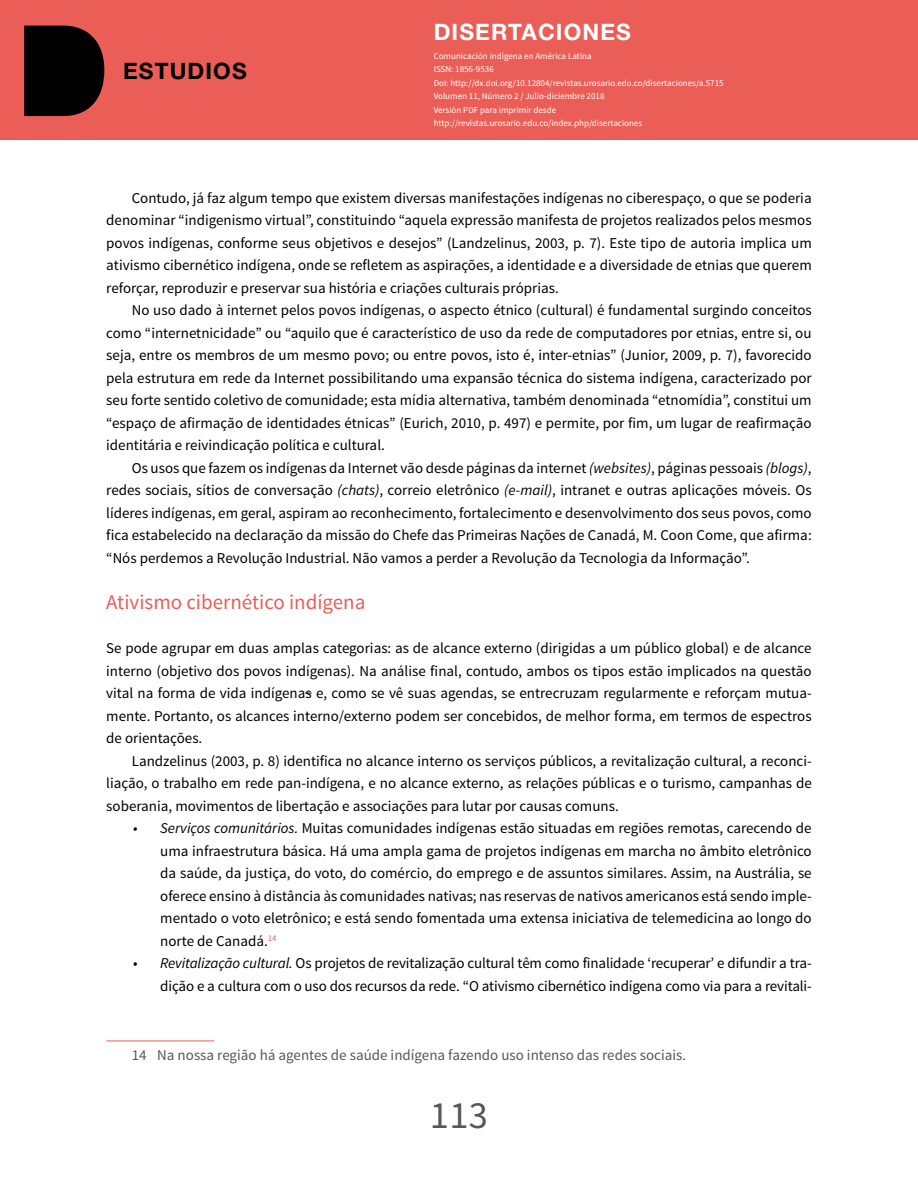
<style>
.page{position:relative;width:918px;height:1188px;background:#fff}
.page>*{position:absolute;margin:0;border:0;box-sizing:border-box;transform-origin:0 0}
.t1{font:38.4px "Source Sans Pro";color:#575756}
.t2{font:700 22.65px "Helvetica Neue LT Std";letter-spacing:.05em;color:#fff}
.t3{font:700 22.65px "Helvetica Neue LT Std";letter-spacing:.05em;color:#000}
.t4{font:21px "Source Sans Pro";color:#eb5e57}
.t5{font:15px/22.5px "Source Sans Pro";color:#000;text-align:justify}
.t6{font:15px "Source Sans Pro";color:#575756}
.t7{font:9px/13.5px "Source Sans Pro";color:#fff}
.s1{font-style:inherit}
.s2{font-style:italic}
</style>
<div class="page">
<div style="left:0;top:0;width:918px;height:139px;background:#eb5e57"></div>
<svg style="left:24px;top:26px;width:80px;height:90px;background:#150807"></svg>
<hr style="left:106px;top:1041px;width:108px;height:1px;background:#eb5e57">
<h2 class="t3" style="left:123px;top:57px;width:125px">ESTUDIOS</h2>
<h2 class="t2" style="left:434px;top:18px;width:182px">DISERTACIONES</h2>
<p class="t7" style="left:434px;top:49px;width:292px">Comunicación indígena en América Latina<br><span class="s1">I SSN</span> : 1856-9536<br>Doi: http://dx.doi.org/10.12804/revistas.urosario.edu.co/disertaciones/a.5715<br>Volumen 11, Número 2 / Julio-diciembre 2018<br>Versión <span class="s1">PDF</span> para imprimir desde http://revistas.urosario.edu.co/index.php/disertaciones</p>
<p class="t5" style="left:106px;top:187px;width:707px;text-indent:26px">Contudo, já faz algum tempo que existem diversas manifestações indígenas no ciberespaço, o que se poderia denominar “indigenismo virtual”, constituindo “aquela expressão manifesta de projetos realizados pelos mesmos povos indígenas, conforme seus objetivos e desejos” (Landzelinus, 2003, p. 7). Este tipo de autoria implica um ativismo cibernético indígena, onde se refletem as aspirações, a identidade e a diversidade de etnias que querem reforçar, reproduzir e preservar sua história e criações culturais próprias.</p>
<p class="t5" style="left:106px;top:299px;width:707px;text-indent:26px">No uso dado à internet pelos povos indígenas, o aspecto étnico (cultural) é fundamental surgindo conceitos como “internetnicidade” ou “aquilo que é característico de uso da rede de computadores por etnias, entre si, ou seja, entre os membros de um mesmo povo; ou entre povos, isto é, inter-etnias” (Junior, 2009, p. 7), favorecido pela estrutura em rede da Internet possibilitando uma expansão técnica do sistema indígena, caracterizado por seu forte sentido coletivo de comunidade; esta mídia alternativa, também denominada “etnomídia”, constitui um “espaço de afirmação de identidades étnicas” (Eurich, 2010, p. 497) e permite, por fim, um lugar de reafirmação identitária e reivindicação política e cultural.</p>
<p class="t5" style="left:106px;top:457px;width:707px;text-indent:26px">Os usos que fazem os indígenas da Internet vão desde páginas da internet <span class="s2">(websites)</span>, páginas pessoais <span class="s2">(blogs)</span>, redes sociais, sítios de conversação <span class="s2">(chats)</span>, correio eletrônico <span class="s2">(e-mail)</span>, intranet e outras aplicações móveis. Os líderes indígenas, em geral, aspiram ao reconhecimento, fortalecimento e desenvolvimento dos seus povos, como fica estabelecido na declaração da missão do Chefe das Primeiras Nações de Canadá, M. Coon Come, que afirma: “Nós perdemos a Revolução Industrial. Não vamos a perder a Revolução da Tecnologia da Informação”.</p>
<h3 class="t4" style="left:106px;top:589px;width:261px">Ativismo cibernético indígena</h3>
<p class="t5" style="left:106px;top:637px;width:707px">Se pode agrupar em duas amplas categorias: as de alcance externo (dirigidas a um público global) e de alcance interno (objetivo dos povos indígenas). Na análise final, contudo, ambos os tipos estão implicados na questão vital na forma de vida indígenas e, como se vê suas agendas, se entrecruzam regularmente e reforçam mutua&shy;mente. Portanto, os alcances interno/externo podem ser concebidos, de melhor forma, em termos de espectros de orientações.</p>
<p class="t5" style="left:106px;top:750px;width:707px;text-indent:26px">Landzelinus (2003, p. 8) identifica no alcance interno os serviços públicos, a revitalização cultural, a reconci&shy;liação, o trabalho em rede pan-indígena, e no alcance externo, as relações públicas e o turismo, campanhas de soberania, movimentos de libertação e associações para lutar por causas comuns.</p>
<p class="t5" style="left:160px;top:817px;width:653px;text-indent:-27px"><span class="s2">• Serviços comunitários.</span> Muitas comunidades indígenas estão situadas em regiões remotas, carecendo de uma infraestrutura básica. Há uma ampla gama de projetos indígenas em marcha no âmbito eletrônico da saúde, da justiça, do voto, do comércio, do emprego e de assuntos similares. Assim, na Austrália, se oferece ensino à distância às comunidades nativas; nas reservas de nativos americanos está sendo imple&shy;mentado o voto eletrônico; e está sendo fomentada uma extensa iniciativa de telemedicina ao longo do norte de Canadá.<sup>14</sup></p>
<p class="t5" style="left:133px;top:952px;width:680px;text-align:right"><span class="s2">• Revitalização cultural.</span> Os projetos de revitalização cultural têm como finalidade ‘recuperar’ e difundir a tra&shy;dição e a cultura com o uso dos recursos da rede. “O ativismo cibernético indígena como via para a revitali-</p>
<p class="t6" style="left:132px;top:1046px;width:556px">14 Na nossa região há agentes de saúde indígena fazendo uso intenso das redes sociais.</p>
<h1 class="t1" style="left:430px;top:1092px;width:60px">113</h1>
</div>
